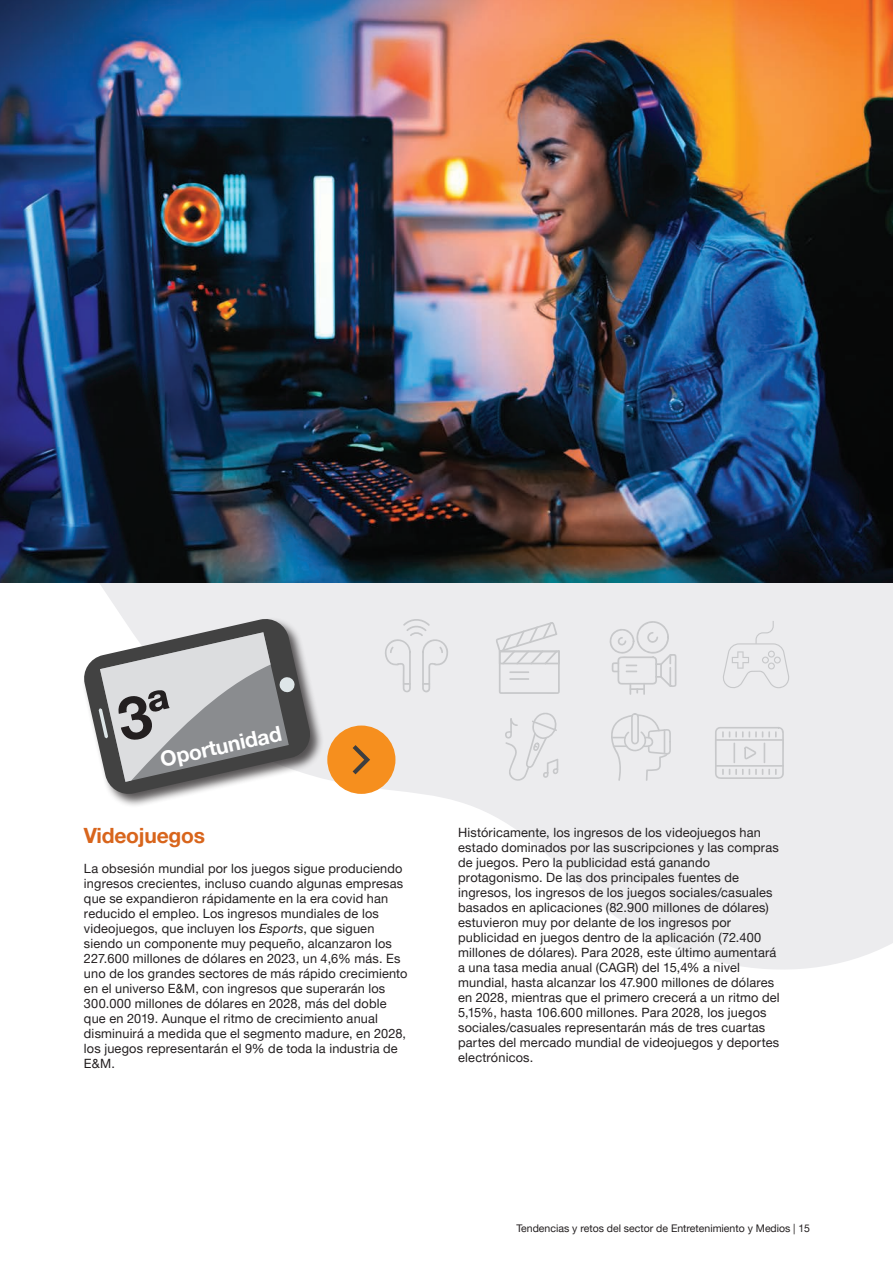
<style>
.page{position:relative;width:893px;height:1263px;background:#fff}
.page>*{position:absolute;margin:0;border:0;box-sizing:border-box;transform-origin:0 0}
.Texto_cuerpo{font:700 21px "Helvetica Neue LT Pro";color:#fff}
.Texto_cuerpo-2{font:700 21px "Helvetica Neue LT Pro";letter-spacing:-.01em;color:#d8651c}
.Texto_cuerpo-3{font:12.75px/15px "Helvetica Neue LT Pro";letter-spacing:.015em;color:#231f20}
.t1{font:10.5px "Helvetica Neue LT Pro";color:#231f20}
.s1{font-style:italic}
</style>
<div class="page">
<svg style="left:99px;top:583px;width:794px;height:387px;fill:#ececee"></svg>
<div style="left:327px;top:725px;width:68px;height:69px;background:#f68f1e;border-radius:50%"></div>
<svg style="left:353px;top:745px;width:17px;height:29px"></svg>
<div style="left:82px;top:617px;width:242px;height:191px;background:#231f20;opacity:.75"></div>
<img style="left:0;top:0;width:893px;height:583px">
<svg style="left:495px;top:622px;width:65px;height:72px;background:#e4e4e6"></svg>
<svg style="left:383px;top:617px;width:65px;height:77px;background:#e7e7e9"></svg>
<svg style="left:609px;top:620px;width:67px;height:75px;background:#e5e5e7"></svg>
<svg style="left:722px;top:621px;width:68px;height:68px;background:#e8e8ea"></svg>
<svg style="left:610px;top:713px;width:61px;height:68px;background:#e6e6e8"></svg>
<svg style="left:505px;top:712px;width:54px;height:71px;background:#e6e6e8"></svg>
<svg style="left:714px;top:727px;width:70px;height:52px;background:#e2e3e5"></svg>
<svg style="left:82px;top:617px;width:230px;height:179px"></svg>
<p class="Texto_cuerpo" style="left:158px;top:747px;width:125px;rotate:-13deg">Oportunidad</p>
<p class="Texto_cuerpo-2" style="left:84px;top:823px;width:123px">Videojuegos</p>
<p class="Texto_cuerpo-3" style="left:84px;top:861px;width:325px">La obsesión mundial por los juegos sigue produciendo ingresos crecientes, incluso cuando algunas empresas que se expandieron rápidamente en la era covid han reducido el empleo. Los ingresos mundiales de los videojuegos, que incluyen los <span class="s1">Esports</span>, que siguen siendo un componente muy pequeño, alcanzaron los 227.600 millones de dólares en 2023, un 4,6% más. Es uno de los grandes sectores de más rápido crecimiento en el universo E&amp;M, con ingresos que superarán los 300.000 millones de dólares en 2028, más del doble que en 2019. Aunque el ritmo de crecimiento anual disminuirá a medida que el segmento madure, en 2028, los juegos representarán el 9% de toda la industria de E&amp;M.</p>
<p class="Texto_cuerpo-3" style="left:458px;top:825px;width:323px">Históricamente, los ingresos de los videojuegos han estado dominados por las suscripciones y las compras de juegos. Pero la publicidad está ganando protagonismo. De las dos principales fuentes de ingresos, los ingresos de los juegos sociales/casuales basados en aplicaciones (82.900 millones de dólares) estuvieron muy por delante de los ingresos por publicidad en juegos dentro de la aplicación (72.400 millones de dólares). Para 2028, este último aumentará a una tasa media anual (CAGR) del 15,4% a nivel mundial, hasta alcanzar los 47.900 millones de dólares en 2028, mientras que el primero crecerá a un ritmo del 5,15%, hasta 106.600 millones. Para 2028, los juegos sociales/casuales representarán más de tres cuartas partes del mercado mundial de videojuegos y deportes electrónicos.</p>
<p class="t1" style="left:516px;top:1222px;width:295px">Tendencias y retos del sector de Entretenimiento y Medios | 15</p>
</div>
